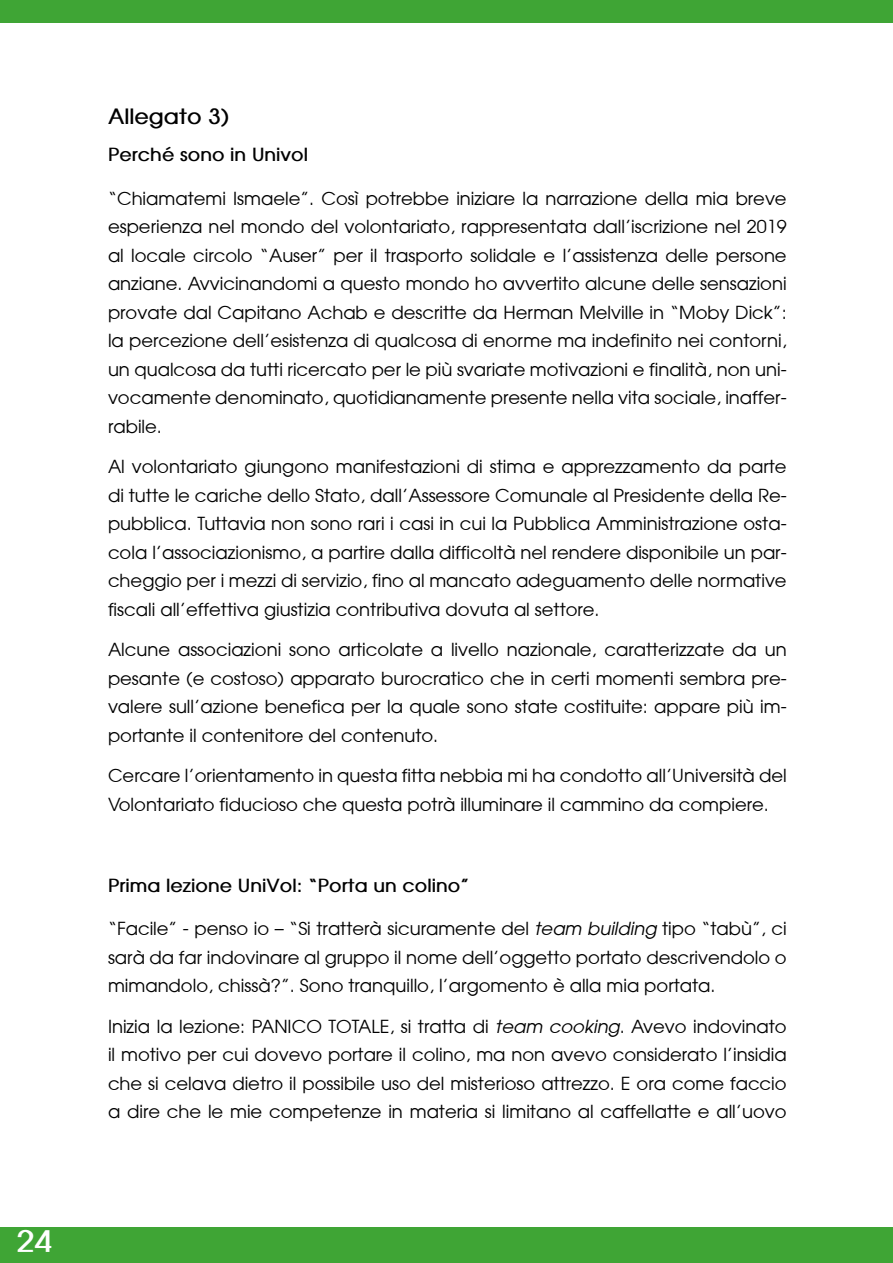
<style>
.page{position:relative;width:893px;height:1263px;background:#fff}
.page>*{position:absolute;margin:0;border:0;box-sizing:border-box;transform-origin:0 0}
.t1{font:700 33px "Avant Garde";color:#fff}
.t2{font:700 21px "Avant Garde";color:#000}
.t3{font:18px/28.5px "Avant Garde";color:#000;text-align:justify}
.t4{font:700 18px "Avant Garde";color:#000}
.s1{font-style:italic}
</style>
<div class="page">
<div style="left:0;top:0;width:893px;height:23px;background:#3fa535"></div>
<div style="left:0;top:1227px;width:893px;height:36px;background:#3fa535"></div>
<h1 class="t1" style="left:17px;top:1228px;width:37px">24</h1>
<p class="t2" style="left:108px;top:103px;width:123px">Allegato 3)</p>
<p class="t4" style="left:108px;top:143px;width:202px">Perché sono in Univol</p>
<p class="t3" style="left:108px;top:184px;width:680px">“Chiamatemi Ismaele”. Così potrebbe iniziare la narrazione della mia breve esperienza nel mondo del volontariato, rappresentata dall’iscrizione nel 2019 al locale circolo “Auser” per il trasporto solidale e l’assistenza delle persone anziane. Avvicinandomi a questo mondo ho avvertito alcune delle sensazioni provate dal Capitano Achab e descritte da Herman Melville in “Moby Dick”: la percezione dell’esistenza di qualcosa di enorme ma indefinito nei contorni, un qualcosa da tutti ricercato per le più svariate motivazioni e finalità, non uni&shy;vocamente denominato, quotidianamente presente nella vita sociale, inaffer&shy;rabile.</p>
<p class="t3" style="left:108px;top:452px;width:680px">Al volontariato giungono manifestazioni di stima e apprezzamento da parte di tutte le cariche dello Stato, dall’Assessore Comunale al Presidente della Re&shy;pubblica. Tuttavia non sono rari i casi in cui la Pubblica Amministrazione osta&shy;cola l’associazionismo, a partire dalla difficoltà nel rendere disponibile un par&shy;cheggio per i mezzi di servizio, fino al mancato adeguamento delle normative fiscali all’effettiva giustizia contributiva dovuta al settore.</p>
<p class="t3" style="left:108px;top:635px;width:680px">Alcune associazioni sono articolate a livello nazionale, caratterizzate da un pesante (e costoso) apparato burocratico che in certi momenti sembra pre&shy;valere sull’azione benefica per la quale sono state costituite: appare più im&shy;portante il contenitore del contenuto.</p>
<p class="t3" style="left:108px;top:761px;width:680px">Cercare l’orientamento in questa fitta nebbia mi ha condotto all’Università del<br>Volontariato fiducioso che questa potrà illuminare il cammino da compiere.</p>
<p class="t4" style="left:108px;top:874px;width:363px">Prima lezione UniVol: “Porta un colino”</p>
<p class="t3" style="left:108px;top:914px;width:680px">“Facile” - penso io – “Si tratterà sicuramente del <span class="s1">team building</span> tipo “tabù”, ci sarà da far indovinare al gruppo il nome dell’oggetto portato descrivendolo o mimandolo, chissà?”. Sono tranquillo, l’argomento è alla mia portata.</p>
<p class="t3" style="left:108px;top:1012px;width:680px">Inizia la lezione: PANICO TOTALE, si tratta di <span class="s1">team cooking</span>. Avevo indovinato il motivo per cui dovevo portare il colino, ma non avevo considerato l’insidia che si celava dietro il possibile uso del misterioso attrezzo. E ora come faccio a dire che le mie competenze in materia si limitano al caffellatte e all’uovo</p>
</div>
